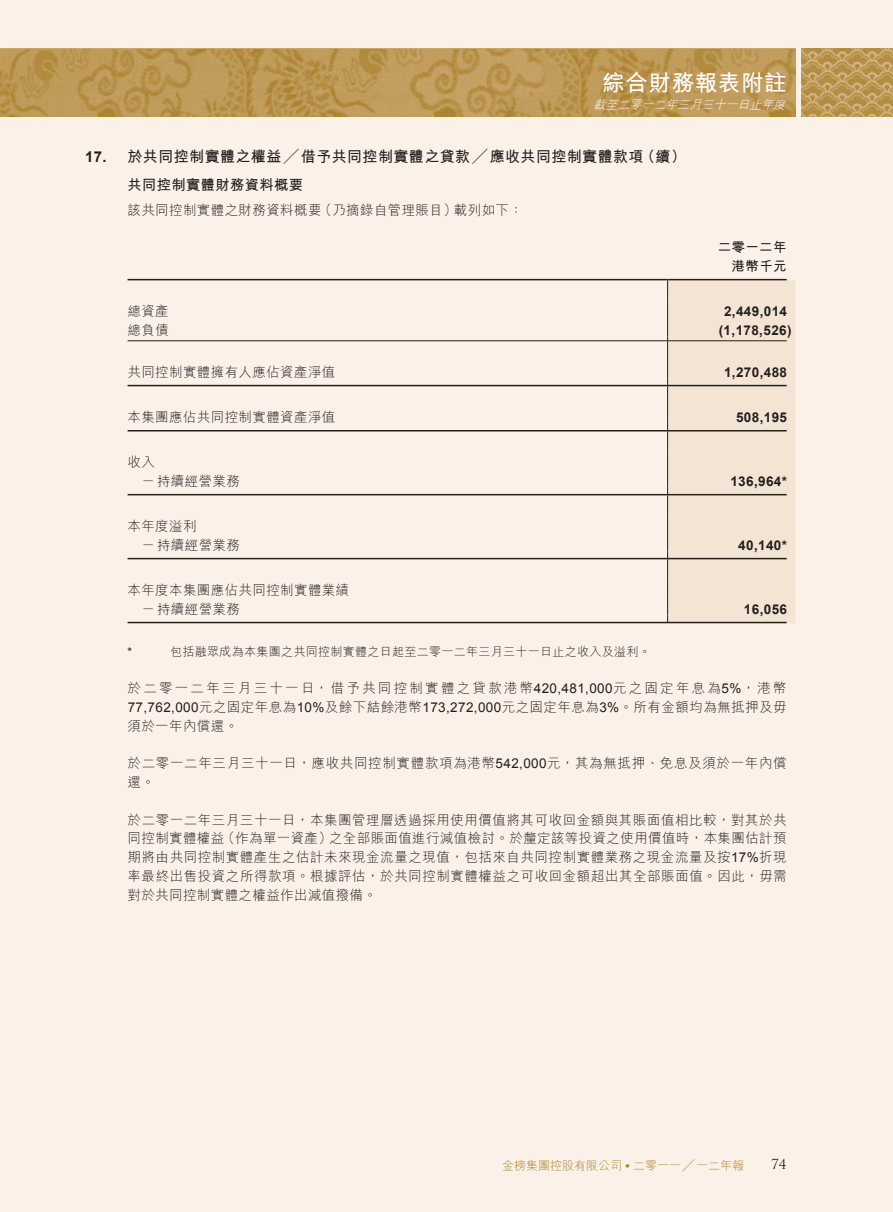
<style>
.page{position:relative;width:893px;height:1212px;background:#fbf1e9}
.page>*{position:absolute;margin:0;border:0;box-sizing:border-box;transform-origin:0 0}
.t1{font:700 22.5px "M Hei HK";letter-spacing:.03em;color:#fff}
.t2{font:700 15px "M Hei HK";letter-spacing:.03em;color:#231f20}
.t3{font:700 15px "Arial";color:#231f20}
.t4{font:700 14.25px "M Hei HK";letter-spacing:.03em;color:#231f20}
.t5{font:300 13.5px/18.8px "M Hei HK";letter-spacing:.035em;color:#231f20}
.t6{font:700 13.5px "Arial";letter-spacing:.03em;color:#231f20}
.t7{font:700 13.5px/18.8px "M Hei HK";letter-spacing:.03em;color:#231f20;text-align:right}
.t8{font:13.5px "Trajan Pro";color:#231f20}
.t9{font:300 12px "M Hei HK";letter-spacing:.03em;color:#231f20}
.t10{font:300 12px "M Hei HK";color:#aa822c}
.t11{font:italic 300 12px "M Hei HK";color:#fff}
.t12{font:12px "Arial";color:#231f20}
.s1{font-family:"Arial";font-weight:400}
.s2{font-family:"Arial";font-weight:700}
</style>
<div class="page">
<img style="left:0;top:49px;width:795px;height:68px">
<img style="left:802px;top:49px;width:91px;height:68px">
<div style="left:668px;top:280px;width:127px;height:343px;background:#f3e4d4"></div>
<svg style="left:667px;top:280px;width:1px;height:343px"></svg>
<hr style="left:128px;top:279px;width:540px;height:1px;background:#231f20">
<hr style="left:668px;top:279px;width:119px;height:1px;background:#231f20">
<hr style="left:128px;top:340px;width:539px;height:1px;background:#231f20">
<hr style="left:668px;top:340px;width:119px;height:1px;background:#231f20">
<hr style="left:128px;top:385px;width:539px;height:1px;background:#231f20">
<hr style="left:668px;top:385px;width:119px;height:1px;background:#231f20">
<hr style="left:128px;top:430px;width:539px;height:1px;background:#231f20">
<hr style="left:668px;top:430px;width:119px;height:1px;background:#231f20">
<hr style="left:128px;top:494px;width:539px;height:1px;background:#231f20">
<hr style="left:668px;top:494px;width:119px;height:1px;background:#231f20">
<hr style="left:128px;top:558px;width:539px;height:1px;background:#231f20">
<hr style="left:668px;top:558px;width:119px;height:1px;background:#231f20">
<hr style="left:128px;top:622px;width:539px;height:1px;background:#231f20">
<hr style="left:668px;top:622px;width:119px;height:1px;background:#231f20">
<p class="t3" style="left:85px;top:147px;width:23px">17.</p>
<h1 class="t1" style="left:602px;top:67px;width:186px">綜合財務報表附註</h1>
<p class="t11" style="left:593px;top:96px;width:198px">截至二零一二年三月三十一日止年度</p>
<p class="t2" style="left:640px;top:146px;width:47px">（續(</p>
<p class="t2" style="left:128px;top:146px;width:517px">於共同控制實體之權益 ╱借予共同控制實體之貸款╱應收共同控制實體款項</p>
<p class="t4" style="left:128px;top:174px;width:177px">共同控制實體財務資料概要</p>
<p class="t5" style="left:318px;top:200px;width:140px">（乃摘錄自管理賬目）</p>
<p class="t5" style="left:128px;top:200px;width:195px">該共同控制實體之財務資料概要</p>
<p class="t5" style="left:454px;top:200px;width:71px">載列如下：</p>
<p class="t5" style="left:128px;top:301px;width:43px">總資產</p>
<p class="t5" style="left:128px;top:320px;width:43px">總負債</p>
<p class="t5" style="left:128px;top:362px;width:209px">共同控制實體擁有人應佔資產淨值</p>
<p class="t5" style="left:128px;top:407px;width:209px">本集團應佔共同控制實體資產淨值</p>
<p class="t5" style="left:128px;top:452px;width:29px">收入</p>
<p class="t5" style="left:141px;top:471px;width:100px">－持續經營業務</p>
<p class="t5" style="left:128px;top:516px;width:71px">本年度溢利</p>
<p class="t5" style="left:141px;top:535px;width:100px">－持續經營業務</p>
<p class="t5" style="left:128px;top:580px;width:223px">本年度本集團應佔共同控制實體業績</p>
<p class="t7" style="left:718px;top:237px;width:71px">二零一二年港幣千元</p>
<p class="t6" style="left:724px;top:303px;width:65px">2,449,014</p>
<p class="t6" style="left:719px;top:321px;width:74px">)1,178,526(</p>
<p class="t6" style="left:724px;top:363px;width:65px">1,270,488</p>
<p class="t6" style="left:736px;top:408px;width:53px">508,195</p>
<p class="t6" style="left:730px;top:472px;width:58px">136,964*</p>
<p class="t6" style="left:738px;top:536px;width:50px">40,140*</p>
<p class="t5" style="left:141px;top:599px;width:100px">－持續經營業務</p>
<p class="t9" style="left:170px;top:643px;width:482px">包括融眾成為本集團之共同控制實體之日起至二零一二年三月三十一日止之收入及溢利。</p>
<p class="t6" style="left:744px;top:600px;width:45px">16,056</p>
<p class="t12" style="left:128px;top:644px;width:6px">*</p>
<p class="t5" style="left:128px;top:678px;width:661px;text-align:justify">於二零一二年三月三十一日，借予共同控制實體之貸款港幣<span class="s1">420,481,000</span>元之固定年息為<span class="s1">5%</span>，港幣<span class="s1">77,762,000</span>元之固定年息為<span class="s1">10%</span>及餘下結餘港幣<span class="s1">173,272,000</span>元之固定年息為<span class="s1">3%</span>。所有金額均為無抵押及毋須於一年內償還。</p>
<p class="t5" style="left:128px;top:753px;width:661px">於二零一二年三月三十一日，應收共同控制實體款項為港幣<span class="s1">542,000</span>元，其為無抵押、免息及須於一年內償還。</p>
<p class="t5" style="left:128px;top:810px;width:661px;text-align:right">於二零一二年三月三十一日，本集團管理層透過採用使用價值將其可收回金額與其賬面值相比較，對其於共之全部賬面值進行減值檢討。於釐定該等投資之使用價值時，本集團估計預</p>
<p class="t5" style="left:221px;top:828px;width:112px">（作為單一資產）</p>
<p class="t5" style="left:128px;top:828px;width:661px">同控制實體權益<br>期將由共同控制實體產生之估計未來現金流量之現值，包括來自共同控制實體業務之現金流量及按<span class="s1">17%</span>折現率最終出售投資之所得款項。根據評估，於共同控制實體權益之可收回金額超出其全部賬面值。因此，毋需對於共同控制實體之權益作出減值撥備。</p>
<p class="t10" style="left:502px;top:1157px;width:243px">金榜集團控股有限公司 <span class="s2">•</span> 二零一一 ╱一二年報</p>
<p class="t8" style="left:771px;top:1155px;width:17px">74</p>
</div>
